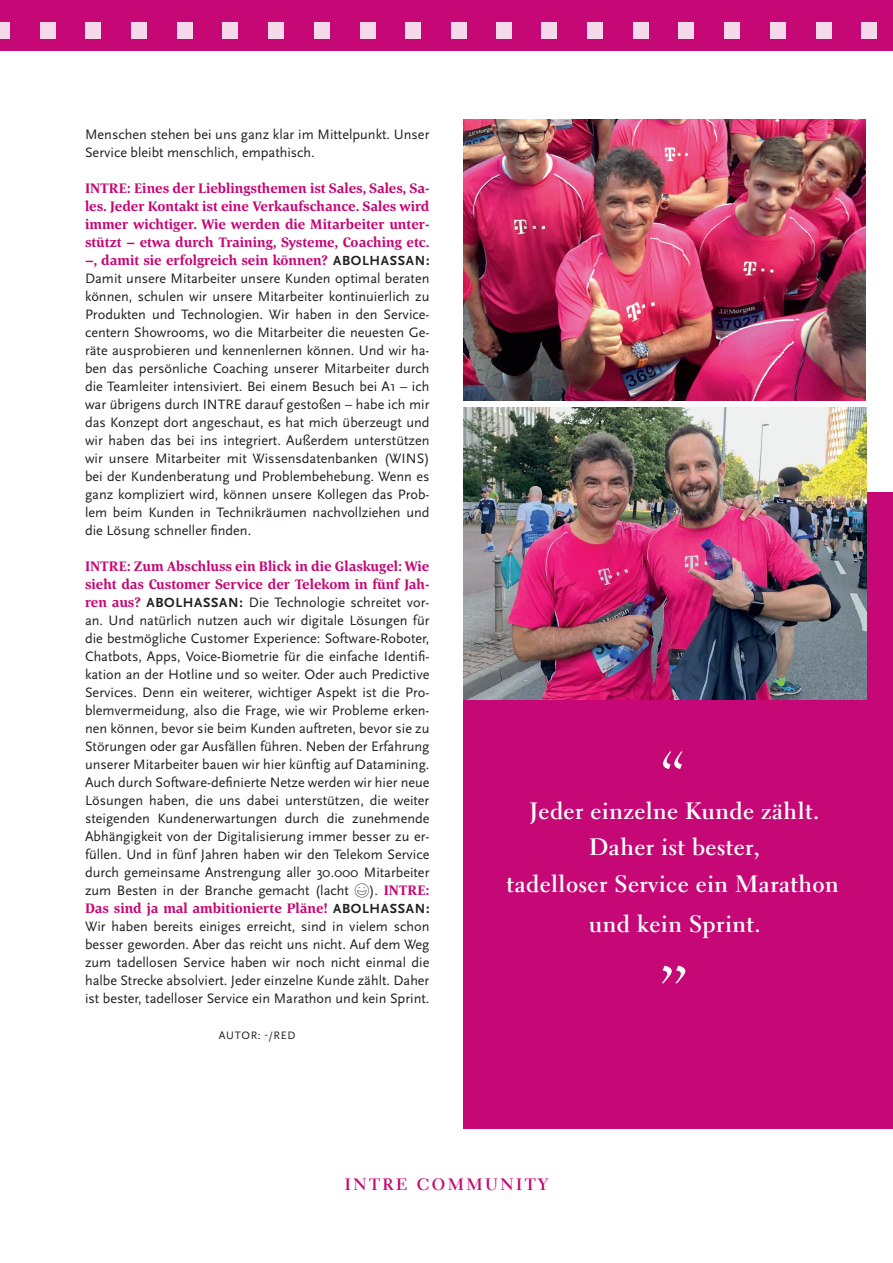
<style>
.page{position:relative;width:893px;height:1263px;background:#fff}
.page>*{position:absolute;margin:0;border:0;box-sizing:border-box;transform-origin:0 0}
.t1{font:700 23.7px/36.3px "Electra LT Std";letter-spacing:.02em;color:#fff;text-align:center}
.photo___titel{font:700 16.5px "Electra LT Std";letter-spacing:.15em;color:#c50876}
.Story___Fließtext{font:14.25px/18px "Scala Sans Pro";color:#231f20;text-align:justify}
.Story___Autor{font:11.25px "Scala Sans Pro";letter-spacing:.06em;color:#231f20}
.s1{font-family:"Corda";font-weight:700;color:#c50876}
.s2{font-weight:700;font-size:13.8px}
.s3{font-family:"Smiley Face";font-size:15px}
</style>
<div class="page">
<div style="left:463px;top:492px;width:430px;height:636px;background:#c50876"></div>
<img style="left:463px;top:407px;width:403px;height:293px">
<img style="left:463px;top:119px;width:402px;height:281px">
<div style="left:0;top:0;width:893px;height:50px;background:#c50876"></div>
<div style="left:496px;top:22px;width:15px;height:16px;background:#f6d9ea"></div>
<div style="left:542px;top:22px;width:15px;height:16px;background:#f6d9ea"></div>
<div style="left:587px;top:22px;width:16px;height:16px;background:#f6d9ea"></div>
<div style="left:633px;top:22px;width:15px;height:16px;background:#f6d9ea"></div>
<div style="left:679px;top:22px;width:15px;height:16px;background:#f6d9ea"></div>
<div style="left:724px;top:22px;width:16px;height:16px;background:#f6d9ea"></div>
<div style="left:770px;top:22px;width:15px;height:16px;background:#f6d9ea"></div>
<div style="left:816px;top:22px;width:15px;height:16px;background:#f6d9ea"></div>
<div style="left:862px;top:22px;width:15px;height:16px;background:#f6d9ea"></div>
<div style="left:0;top:22px;width:10px;height:16px;background:#f6d9ea"></div>
<div style="left:40px;top:22px;width:15px;height:16px;background:#f6d9ea"></div>
<div style="left:86px;top:22px;width:15px;height:16px;background:#f6d9ea"></div>
<div style="left:131px;top:22px;width:16px;height:16px;background:#f6d9ea"></div>
<div style="left:177px;top:22px;width:15px;height:16px;background:#f6d9ea"></div>
<div style="left:223px;top:22px;width:15px;height:16px;background:#f6d9ea"></div>
<div style="left:268px;top:22px;width:16px;height:16px;background:#f6d9ea"></div>
<div style="left:314px;top:22px;width:16px;height:16px;background:#f6d9ea"></div>
<div style="left:360px;top:22px;width:15px;height:16px;background:#f6d9ea"></div>
<div style="left:405px;top:22px;width:16px;height:16px;background:#f6d9ea"></div>
<div style="left:451px;top:22px;width:16px;height:16px;background:#f6d9ea"></div>
<svg style="left:663px;top:751px;width:19px;height:18px"></svg>
<svg style="left:662px;top:966px;width:23px;height:17px"></svg>
<p class="Story___Fließtext" style="left:85px;top:125px;width:346px">Menschen stehen bei uns ganz klar im Mittelpunkt. Unser<br>Service bleibt menschlich, empathisch.</p>
<p class="Story___Fließtext" style="left:85px;top:179px;width:346px"><span class="s1">INTRE: Eines der Lieblingsthemen ist Sales, Sales, Sa&shy;les. Jeder Kontakt ist eine Verkaufschance. Sales wird immer wichtiger. Wie werden die Mitarbeiter unter&shy;stützt – etwa durch Training, Systeme, Coaching etc. –, damit sie erfolgreich sein können?</span> <span class="s2">ABOLHASSAN:<br></span>Damit unsere Mitarbeiter unsere Kunden optimal beraten können, schulen wir unsere Mitarbeiter kontinuierlich zu Produkten und Technologien. Wir haben in den Service&shy;centern Showrooms, wo die Mitarbeiter die neuesten Ge&shy;räte ausprobieren und kennenlernen können. Und wir ha&shy;ben das persönliche Coaching unserer Mitarbeiter durch die Teamleiter intensiviert. Bei einem Besuch bei A1 – ich war übrigens durch INTRE darauf gestoßen – habe ich mir das Konzept dort angeschaut, es hat mich überzeugt und wir haben das bei ins integriert. Außerdem unterstützen wir unsere Mitarbeiter mit Wissensdatenbanken (WINS) bei der Kundenberatung und Problembehebung. Wenn es ganz kompliziert wird, können unsere Kollegen das Prob&shy;lem beim Kunden in Technikräumen nachvollziehen und die Lösung schneller finden.</p>
<p class="Story___Fließtext" style="left:85px;top:557px;width:346px"><span class="s1">INTRE: Zum Abschluss ein Blick in die Glaskugel: Wie sieht das Customer Service der Telekom in fünf Jah&shy;ren aus?</span> <span class="s2">ABOLHASSAN:</span> Die Technologie schreitet vor&shy;an. Und natürlich nutzen auch wir digitale Lösungen für die bestmögliche Customer Experience: Software-Roboter, Chatbots, Apps, Voice-Biometrie für die einfache Identifi&shy;kation an der Hotline und so weiter. Oder auch Predictive Services. Denn ein weiterer, wichtiger Aspekt ist die Pro&shy;blemvermeidung, also die Frage, wie wir Probleme erken&shy;nen können, bevor sie beim Kunden auftreten, bevor sie zu Störungen oder gar Ausfällen führen. Neben der Erfahrung unserer Mitarbeiter bauen wir hier künftig auf Datamining.<br>Auch durch Software-definierte Netze werden wir hier neue Lösungen haben, die uns dabei unterstützen, die weiter steigenden Kundenerwartungen durch die zunehmende Abhängigkeit von der Digitalisierung immer besser zu er&shy;füllen. Und in fünf Jahren haben wir den Telekom Service durch gemeinsame Anstrengung aller 30.000 Mitarbeiter zum Besten in der Branche gemacht (lacht <span class="s3">9</span>). <span class="s1">INTRE:<br>Das sind ja mal ambitionierte Pläne!</span> <span class="s2">ABOLHASSAN:<br></span>Wir haben bereits einiges erreicht, sind in vielem schon besser geworden. Aber das reicht uns nicht. Auf dem Weg zum tadellosen Service haben wir noch nicht einmal die halbe Strecke absolviert. Jeder einzelne Kunde zählt. Daher ist bester, tadelloser Service ein Marathon und kein Sprint.</p>
<p class="Story___Autor" style="left:219px;top:1029px;width:78px">AUTOR: -/RED</p>
<p class="t1" style="left:529px;top:793px;width:291px">Jeder einzelne Kunde zählt.</p>
<p class="t1" style="left:507px;top:829px;width:334px">Daher ist bester,<br>tadelloser Service ein Marathon</p>
<p class="t1" style="left:589px;top:905px;width:173px">und kein Sprint.</p>
<p class="photo___titel" style="left:345px;top:1174px;width:204px">INTRE COMMUNITY</p>
</div>
